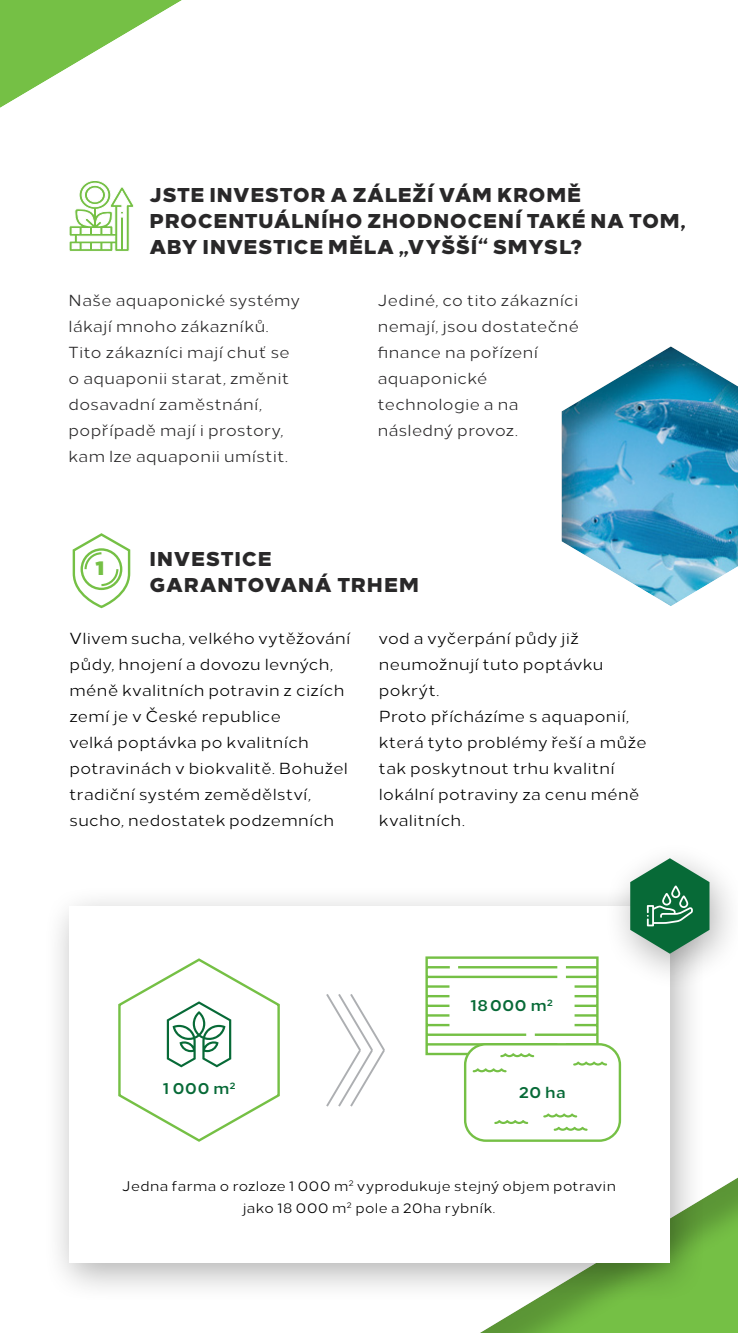
<style>
.page{position:relative;width:738px;height:1333px;background:#fff}
.page>*{position:absolute;margin:0;border:0;box-sizing:border-box;transform-origin:0 0}
.Vychozi_text{font:800 20px/26px "Loew";letter-spacing:.03em;color:#292829}
.Vychozi_text-2{font:900 20px "Loew";color:#75c045}
.Vychozi_text-3{font:16px/26px "Loew";letter-spacing:.02em;color:#000}
.Vychozi_text-4{font:16px/26px "Loew";letter-spacing:.02em;color:#292829}
.Vychozi_text-5{font:700 16px "Loew";letter-spacing:.045em;color:#076a37}
.Vychozi_text-6{font:14px/22px "Loew";letter-spacing:.03em;color:#000;text-align:center}
</style>
<div class="page">
<div style="left:0;top:0;width:221px;height:181px;background:#000;opacity:.5"></div>
<div style="left:349px;top:1099px;width:388px;height:233px;background:#000;opacity:.22"></div>
<div style="left:42px;top:884px;width:664px;height:420px;background:#000;opacity:.3"></div>
<div style="left:69px;top:905px;width:600px;height:356px;background:#fff"></div>
<svg style="left:118px;top:958px;width:162px;height:184px"></svg>
<svg style="left:326px;top:994px;width:59px;height:113px"></svg>
<div style="left:463px;top:1043px;width:157px;height:98px;border:2px solid #75c045;border-radius:21px"></div>
<svg style="left:425px;top:956px;width:181px;height:116px"></svg>
<svg style="left:553px;top:1126px;width:34px;height:4px"></svg>
<svg style="left:494px;top:1120px;width:34px;height:3px"></svg>
<svg style="left:543px;top:1113px;width:33px;height:4px"></svg>
<svg style="left:72px;top:533px;width:59px;height:76px"></svg>
<div style="left:545px;top:330px;width:192px;height:296px;background:#000;opacity:.4"></div>
<div style="left:602px;top:839px;width:135px;height:153px;background:#000;opacity:.3"></div>
<svg style="left:629px;top:858px;width:80px;height:95px;background:#4d926f"></svg>
<svg style="left:68px;top:180px;width:67px;height:71px"></svg>
<p class="Vychozi_text" style="left:149px;top:180px;width:537px">JSTE INVESTOR A ZÁLEŽÍ VÁM KROMĚ<br>PROCENTUÁLNÍHO ZHODNOCENÍ TAKÉ NA TOM,<br>ABY INVESTICE MĚLA „VYŠŠÍ“ SMYSL?</p>
<p class="Vychozi_text-4" style="left:69px;top:286px;width:232px">Naše aquaponické systémy lákají mnoho zákazníků.<br>Tito zákazníci mají chuť se o aquaponii starat, změnit dosavadní zaměstnání, popřípadě mají i prostory, kam lze aquaponii umístit.</p>
<p class="Vychozi_text-4" style="left:377px;top:286px;width:202px">Jediné, co tito zákazníci nemají, jsou dostatečné finance na pořízení aquaponické technologie a na následný provoz.</p>
<p class="Vychozi_text-2" style="left:96px;top:550px;width:10px">1</p>
<p class="Vychozi_text" style="left:149px;top:544px;width:271px">INVESTICE<br>GARANTOVANÁ TRHEM</p>
<p class="Vychozi_text-3" style="left:69px;top:624px;width:282px">Vlivem sucha, velkého vytěžování půdy, hnojení a dovozu levných, méně kvalitních potravin z cizích zemí je v České republice<br>velká poptávka po kvalitních potravinách v biokvalitě. Bohužel tradiční systém zemědělství, sucho, nedostatek podzemních</p>
<p class="Vychozi_text-3" style="left:378px;top:624px;width:226px">vod a vyčerpání půdy již neumožnují tuto poptávku pokrýt.</p>
<p class="Vychozi_text-3" style="left:378px;top:702px;width:269px">Proto přícházíme s aquaponií, která tyto problémy řeší a může tak poskytnout trhu kvalitní lokální potraviny za cenu méně kvalitních.</p>
<p class="Vychozi_text-5" style="left:470px;top:992px;width:83px">18000 m<sup>2</sup></p>
<p class="Vychozi_text-5" style="left:162px;top:1075px;width:74px">1 000 m<sup>2</sup></p>
<p class="Vychozi_text-5" style="left:519px;top:1079px;width:48px">20 ha</p>
<p class="Vychozi_text-6" style="left:122px;top:1173px;width:495px">Jedna farma o rozloze 1 000 m<sup>2</sup> vyprodukuje stejný objem potravin jako 18 000 m<sup>2</sup> pole a 20ha rybník.</p>
</div>
